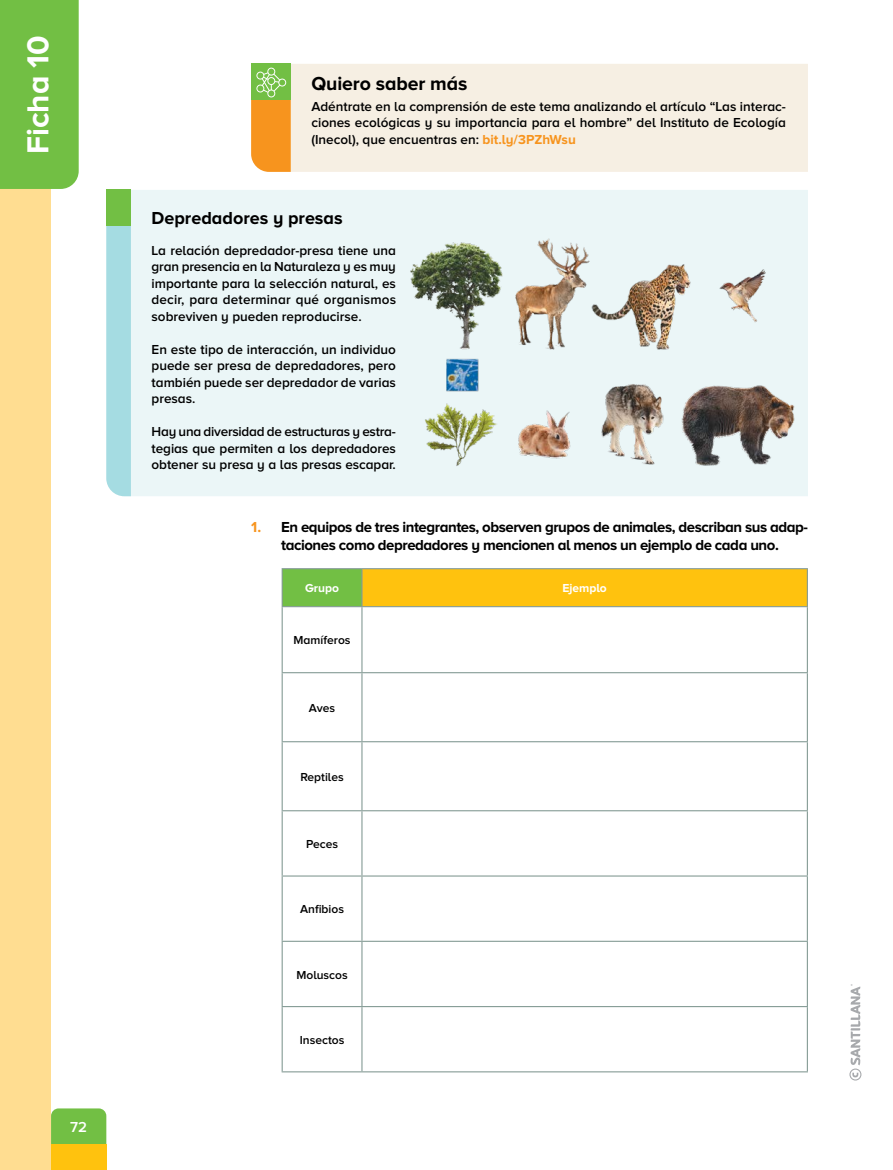
<style>
.page{position:relative;width:893px;height:1170px;background:#fff}
.page>*{position:absolute;margin:0;border:0;box-sizing:border-box;transform-origin:0 0}
.t1{font:700 31.5px "Proxima Nova A";color:#fff}
.t2{font:700 19.5px "Proxima Nova A";letter-spacing:-.005em;color:#000}
.t3{font:700 18px "Proxima Nova A";color:#000}
.t4{font:700 15px/18px "Proxima Nova A";letter-spacing:-.03em;color:#000;text-align:center}
.t5{font:600 15px "Proxima Nova A";color:#fff}
.t6{font:600 13.5px/16.5px "Proxima Nova A";color:#000;text-align:justify}
.t7{font:600 12px "Proxima Nova A";color:#000}
.t8{font:700 12px "Proxima Nova A";color:#fff}
.s1{font-weight:700;color:#f7941e}
.s2{color:#f7941e}
</style>
<div class="page">
<div style="left:0;top:172px;width:51px;height:997px;background:#ffdd91"></div>
<div style="left:0;top:0;width:79px;height:189px;background:#72bf44"></div>
<div style="left:51px;top:1108px;width:55px;height:36px;background:#72bf44"></div>
<div style="left:51px;top:1144px;width:55px;height:25px;background:#ffc20e"></div>
<div style="left:291px;top:64px;width:517px;height:108px;background:#f6efe3"></div>
<svg style="left:251px;top:64px;width:40px;height:108px;background:#d0a737"></svg>
<div style="left:131px;top:190px;width:677px;height:306px;background:#ebf6f7"></div>
<div style="left:106px;top:226px;width:25px;height:270px;background:#a5dce2"></div>
<div style="left:106px;top:190px;width:25px;height:36px;background:#72bf44"></div>
<img style="left:399px;top:238px;width:406px;height:240px">
<div style="left:282px;top:568px;width:80px;height:38px;background:#72bf44"></div>
<div style="left:362px;top:568px;width:445px;height:38px;background:#ffc20e"></div>
<svg style="left:283px;top:607px;width:524px;height:464px"></svg>
<svg style="left:283px;top:742px;width:78px;height:329px"></svg>
<hr style="left:282px;top:568px;width:80px;height:1px;background:#869c96">
<hr style="left:282px;top:569px;width:1px;height:37px;background:#869c96">
<hr style="left:362px;top:568px;width:446px;height:1px;background:#869c96">
<hr style="left:361px;top:569px;width:1px;height:37px;background:#869c96">
<hr style="left:807px;top:569px;width:1px;height:37px;background:#869c96">
<hr style="left:282px;top:606px;width:80px;height:1px;background:#869c96">
<hr style="left:282px;top:607px;width:1px;height:65px;background:#869c96">
<hr style="left:362px;top:606px;width:446px;height:1px;background:#869c96">
<hr style="left:361px;top:607px;width:1px;height:65px;background:#869c96">
<hr style="left:807px;top:607px;width:1px;height:65px;background:#869c96">
<hr style="left:282px;top:672px;width:80px;height:1px;background:#869c96">
<hr style="left:282px;top:673px;width:1px;height:68px;background:#869c96">
<hr style="left:362px;top:672px;width:446px;height:1px;background:#869c96">
<hr style="left:361px;top:673px;width:1px;height:68px;background:#869c96">
<hr style="left:807px;top:673px;width:1px;height:68px;background:#869c96">
<hr style="left:282px;top:741px;width:80px;height:1px;background:#869c96">
<hr style="left:282px;top:742px;width:1px;height:68px;background:#869c96">
<hr style="left:362px;top:741px;width:446px;height:1px;background:#869c96">
<hr style="left:361px;top:742px;width:1px;height:68px;background:#869c96">
<hr style="left:807px;top:742px;width:1px;height:68px;background:#869c96">
<hr style="left:282px;top:810px;width:80px;height:1px;background:#869c96">
<hr style="left:282px;top:811px;width:1px;height:64px;background:#869c96">
<hr style="left:362px;top:810px;width:446px;height:1px;background:#869c96">
<hr style="left:361px;top:811px;width:1px;height:64px;background:#869c96">
<hr style="left:807px;top:811px;width:1px;height:64px;background:#869c96">
<hr style="left:282px;top:875px;width:80px;height:1px;background:#869c96">
<hr style="left:282px;top:876px;width:1px;height:64px;background:#869c96">
<hr style="left:362px;top:875px;width:446px;height:1px;background:#869c96">
<hr style="left:361px;top:876px;width:1px;height:64px;background:#869c96">
<hr style="left:807px;top:876px;width:1px;height:64px;background:#869c96">
<hr style="left:282px;top:940px;width:80px;height:1px;background:#869c96">
<hr style="left:282px;top:941px;width:1px;height:64px;background:#869c96">
<hr style="left:362px;top:940px;width:446px;height:1px;background:#869c96">
<hr style="left:361px;top:941px;width:1px;height:64px;background:#869c96">
<hr style="left:807px;top:941px;width:1px;height:64px;background:#869c96">
<hr style="left:282px;top:1005px;width:80px;height:2px;background:#869c96">
<hr style="left:282px;top:1007px;width:1px;height:64px;background:#869c96">
<hr style="left:362px;top:1005px;width:446px;height:2px;background:#869c96">
<hr style="left:361px;top:1007px;width:1px;height:64px;background:#869c96">
<hr style="left:807px;top:1007px;width:1px;height:64px;background:#869c96">
<hr style="left:282px;top:1071px;width:80px;height:1px;background:#869c96">
<hr style="left:362px;top:1071px;width:446px;height:1px;background:#869c96">
<svg style="left:849px;top:984px;width:12px;height:96px"></svg>
<h1 class="t1" style="left:20px;top:154px;width:120px;rotate:-90deg">Ficha 10</h1>
<p class="t5" style="left:70px;top:1118px;width:18px">72</p>
<h2 class="t2" style="left:311px;top:72px;width:158px">Quiero saber más</h2>
<p class="t6" style="left:311px;top:97px;width:476px">Adéntrate en la comprensión de este tema analizando el artículo “Las interac&shy;ciones ecológicas y su importancia para el hombre” del Instituto de Ecología (Inecol), que encuentras en: <span class="s1">bit.ly/3PZhWsu</span></p>
<h3 class="t3" style="left:152px;top:208px;width:193px">Depredadores y presas</h3>
<p class="t6" style="left:152px;top:241px;width:246px">La relación depredador-presa tiene una gran presencia en la Naturaleza y es muy importante para la selección natural, es decir, para determinar qué organismos sobreviven y pueden reproducirse.</p>
<p class="t6" style="left:152px;top:340px;width:246px">En este tipo de interacción, un individuo puede ser presa de depredadores, pero también puede ser depredador de varias presas.</p>
<p class="t6" style="left:152px;top:423px;width:246px">Hay una diversidad de estructuras y estra&shy;tegias que permiten a los depredadores obtener su presa y a las presas escapar.</p>
<p class="t4" style="left:251px;top:518px;width:558px"><span class="s2">1.</span> En equipos de tres integrantes, observen grupos de animales, describan sus adap&shy;taciones como depredadores y mencionen al menos un ejemplo de cada uno.</p>
<p class="t8" style="left:305px;top:581px;width:35px">Grupo</p>
<p class="t8" style="left:562px;top:581px;width:46px">Ejemplo</p>
<p class="t7" style="left:294px;top:633px;width:58px">Mamíferos</p>
<p class="t7" style="left:309px;top:701px;width:28px">Aves</p>
<p class="t7" style="left:300px;top:770px;width:45px">Reptiles</p>
<p class="t7" style="left:306px;top:837px;width:34px">Peces</p>
<p class="t7" style="left:300px;top:902px;width:45px">Anfibios</p>
<p class="t7" style="left:296px;top:967px;width:53px">Moluscos</p>
<p class="t7" style="left:300px;top:1033px;width:46px">Insectos</p>
</div>
